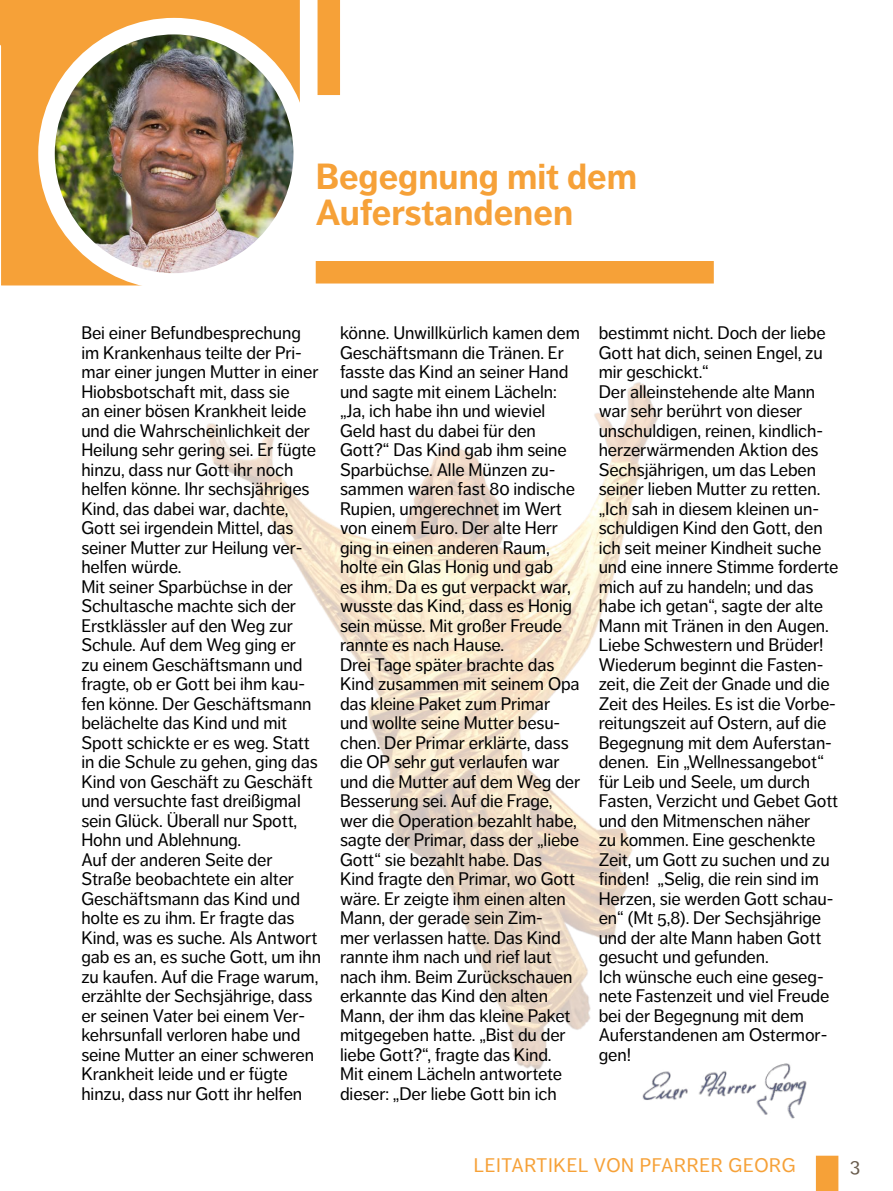
<style>
.page{position:relative;width:893px;height:1191px;background:#fff}
.page>*{position:absolute;margin:0;border:0;box-sizing:border-box;transform-origin:0 0}
.t1{font:700 36px/36px "Dagny Pro";color:#f6a138}
.t2{font:19.5px "Dagny Pro";letter-spacing:.035em;color:#f6a138}
.t3{font:19.5px "Dagny Pro";color:#685b4c}
.t4{font:18px/19.5px "Dagny Pro";letter-spacing:-.005em;color:#000}
</style>
<div class="page">
<img style="left:206px;top:382px;width:633px;height:796px">
<div style="left:316px;top:261px;width:398px;height:22px;background:#f6a138"></div>
<div style="left:318px;top:0;width:22px;height:95px;background:#f6a138"></div>
<svg style="left:1px;top:157px;width:138px;height:129px;background:#f6a94a"></svg>
<svg style="left:0;top:0;width:300px;height:157px;background:#f6a847"></svg>
<img style="left:47px;top:26px;width:255px;height:255px;border-radius:128px">
<div style="left:38px;top:18px;width:272px;height:272px;border:17px solid #fff;border-radius:50%"></div>
<img style="left:642px;top:1056px;width:167px;height:65px">
<div style="left:816px;top:1155px;width:22px;height:36px;background:#f6a138"></div>
<h1 class="t1" style="left:316px;top:159px;width:323px">Begegnung mit dem<br>Auferstandenen</h1>
<p class="t4" style="left:81px;top:323px;width:241px">Bei einer Befundbesprechung im Krankenhaus teilte der Pri&shy;mar einer jungen Mutter in einer<br>Hiobsbotschaft mit, dass sie<br>an einer bösen Krankheit leide und die Wahrscheinlichkeit der<br>Heilung sehr gering sei. Er fügte hinzu, dass nur Gott ihr noch helfen könne. Ihr sechsjähriges<br>Kind, das dabei war, dachte,<br>Gott sei irgendein Mittel, das seiner Mutter zur Heilung ver&shy;helfen würde.<br>Mit seiner Sparbüchse in der<br>Schultasche machte sich der<br>Erstklässler auf den Weg zur<br>Schule. Auf dem Weg ging er<br>zu einem Geschäftsmann und fragte, ob er Gott bei ihm kau&shy;fen könne. Der Geschäftsmann belächelte das Kind und mit<br>Spott schickte er es weg. Statt in die Schule zu gehen, ging das<br>Kind von Geschäft zu Geschäft und versuchte fast dreißigmal sein Glück. Überall nur Spott,<br>Hohn und Ablehnung.<br>Auf der anderen Seite der<br>Straße beobachtete ein alter<br>Geschäftsmann das Kind und holte es zu ihm. Er fragte das<br>Kind, was es suche. Als Antwort gab es an, es suche Gott, um ihn zu kaufen. Auf die Frage warum, erzählte der Sechsjährige, dass er seinen Vater bei einem Ver&shy;kehrsunfall verloren habe und seine Mutter an einer schweren<br>Krankheit leide und er fügte hinzu, dass nur Gott ihr helfen</p>
<p class="t4" style="left:340px;top:323px;width:242px">könne. Unwillkürlich kamen dem<br>Geschäftsmann die Tränen. Er fasste das Kind an seiner Hand und sagte mit einem Lächeln: „Ja, ich habe ihn und wieviel<br>Geld hast du dabei für den<br>Gott?“ Das Kind gab ihm seine<br>Sparbüchse. Alle Münzen zu&shy;sammen waren fast 80 indische<br>Rupien, umgerechnet im Wert von einem Euro. Der alte Herr ging in einen anderen Raum, holte ein Glas Honig und gab<br>es ihm. Da es gut verpackt war, wusste das Kind, dass es Honig sein müsse. Mit großer Freude rannte es nach Hause.<br>Drei Tage später brachte das<br>Kind zusammen mit seinem Opa das kleine Paket zum Primar und wollte seine Mutter besu&shy;chen. Der Primar erklärte, dass die OP sehr gut verlaufen war und die Mutter auf dem Weg der<br>Besserung sei. Auf die Frage, wer die Operation bezahlt habe, sagte der Primar, dass der „liebe<br>Gott“ sie bezahlt habe. Das<br>Kind fragte den Primar, wo Gott wäre. Er zeigte ihm einen alten<br>Mann, der gerade sein Zim-<br>mer verlassen hatte. Das Kind rannte ihm nach und rief laut nach ihm. Beim Zurückschauen erkannte das Kind den alten<br>Mann, der ihm das kleine Paket mitgegeben hatte. „Bist du der liebe Gott?“, fragte das Kind.<br>Mit einem Lächeln antwortete dieser: „Der liebe Gott bin ich</p>
<p class="t4" style="left:599px;top:323px;width:241px">bestimmt nicht. Doch der liebe<br>Gott hat dich, seinen Engel, zu mir geschickt.“<br>Der alleinstehende alte Mann war sehr berührt von dieser unschuldigen, reinen, kindlich&shy;herzerwärmenden Aktion des<br>Sechsjährigen, um das Leben seiner lieben Mutter zu retten. „Ich sah in diesem kleinen un&shy;schuldigen Kind den Gott, den ich seit meiner Kindheit suche und eine innere Stimme forderte mich auf zu handeln; und das habe ich getan“, sagte der alte<br>Mann mit Tränen in den Augen.<br>Liebe Schwestern und Brüder!<br>Wiederum beginnt die Fasten&shy;zeit, die Zeit der Gnade und die<br>Zeit des Heiles. Es ist die Vorbe&shy;reitungszeit auf Ostern, auf die<br>Begegnung mit dem Auferstan&shy;denen. Ein „Wellnessangebot“ für Leib und Seele, um durch<br>Fasten, Verzicht und Gebet Gott und den Mitmenschen näher<br>zu kommen. Eine geschenkte<br>Zeit, um Gott zu suchen und zu finden! „Selig, die rein sind im<br>Herzen, sie werden Gott schau&shy;en“ (Mt 5,8). Der Sechsjährige und der alte Mann haben Gott gesucht und gefunden.<br>Ich wünsche euch eine geseg&shy;nete Fastenzeit und viel Freude bei der Begegnung mit dem<br>Auferstandenen am Ostermor&shy;gen!</p>
<p class="t2" style="left:474px;top:1154px;width:323px">LEITARTIKEL VON PFARRER GEORG</p>
<p class="t3" style="left:850px;top:1153px;width:12px">3</p>
</div>
